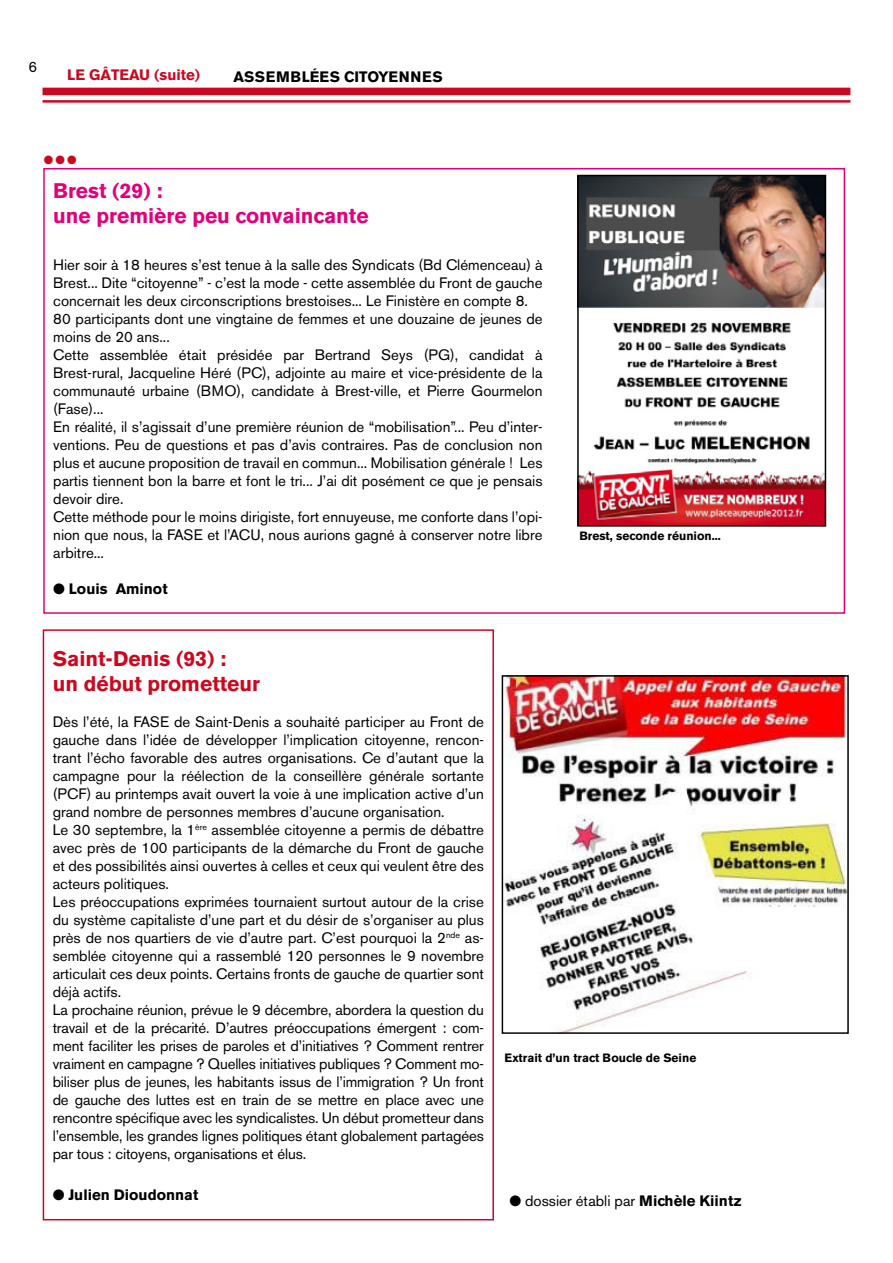
<style>
.page{position:relative;width:893px;height:1263px;background:#fff}
.page>*{position:absolute;margin:0;border:0;box-sizing:border-box;transform-origin:0 0}
.t1{font:700 21px/25.2px "Akzidenz Grotesk BE";color:#e2007a}
.t2{font:700 21px/25.2px "Akzidenz Grotesk BE";color:#cd071e}
.t3{font:15px/18px "Akzidenz Grotesk BE";color:#000}
.t4{font:700 15px "Akzidenz Grotesk BE";color:#000}
.t5{font:700 15px "Akzidenz Grotesk BE";color:#cd071e}
.t6{font:700 12px "Akzidenz Grotesk BE";color:#000}
.t7{font:12px "Zapf Dingbats ITC";color:#cd071e}
.s1{font-style:italic}
.s2{font-weight:700}
</style>
<div class="page">
<div style="left:43px;top:88px;width:807px;height:7px;background:#cd071e"></div>
<hr style="left:43px;top:100px;width:807px;height:3px;background:#cd071e">
<div style="left:43px;top:629px;width:451px;height:591px;border:2px solid #cd071e"></div>
<img style="left:504px;top:677px;width:343px;height:355px">
<div style="left:502px;top:675px;width:347px;height:359px;border:1px solid #000"></div>
<div style="left:43px;top:168px;width:802px;height:446px;border:2px solid #e2007a"></div>
<img style="left:580px;top:178px;width:243px;height:346px">
<div style="left:577px;top:175px;width:249px;height:352px;border:2px solid #000"></div>
<p class="t3" style="left:28px;top:58px;width:10px">6</p>
<p class="t5" style="left:67px;top:66px;width:134px">Le GÂTEAU (suite)</p>
<p class="t4" style="left:234px;top:69px;width:23px">Assem</p>
<p class="t4" style="left:290px;top:69px;width:22px">blées</p>
<p class="t4" style="left:344px;top:69px;width:56px">citoyennes</p>
<p class="t7" style="left:44px;top:154px;width:34px">● ● ●</p>
<h1 class="t1" style="left:53px;top:178px;width:317px">Brest (29) :<br>une première peu convaincante</h1>
<p class="t3" style="left:53px;top:256px;width:491px">Hier soir à 18 heures s’est tenue à la salle des Syndicats (Bd Clémenceau) à Brest... Dite “citoyenne” - c’est la mode - cette assemblée du Front de gauche concernait les deux circonscriptions brestoises... Le Finistère en compte 8.<br>80 participants dont une vingtaine de femmes et une douzaine de jeunes de moins de 20 ans...<br>Cette assemblée était présidée par Bertrand Seys (PG), candidat à Brest-rural, Jacqueline Héré (PC), adjointe au maire et vice-présidente de la communauté urbaine (BMO), candidate à Brest-ville, et Pierre Gourmelon (Fase)...<br>En réalité, il s’agissait d’une première réunion de “mobilisation”... Peu d’inter&shy;ventions. Peu de questions et pas d’avis contraires. Pas de conclusion non plus et aucune proposition de travail en commun... Mobilisation générale ! Les partis tiennent bon la barre et font le tri... J’ai dit posément ce que je pensais devoir dire.<br>Cette méthode pour le moins dirigiste, fort ennuyeuse, me conforte dans l’opi&shy;nion que nous, la FASE et l’ACU, nous aurions gagné à conserver notre libre arbitre..<span class="s1">.</span></p>
<p class="t4" style="left:53px;top:580px;width:116px">● Louis Aminot</p>
<p class="t6" style="left:579px;top:529px;width:143px">Brest, seconde réunion...</p>
<h1 class="t2" style="left:53px;top:646px;width:209px">Saint-Denis (93) :<br>un début prometteur</h1>
<p class="t3" style="left:53px;top:713px;width:433px">Dès l’été, la FASE de Saint-Denis a souhaité participer au Front de gauche dans l’idée de développer l’implication citoyenne, rencon&shy;trant l’écho favorable des autres organisations. Ce d’autant que la campagne pour la réélection de la conseillère générale sortante (PCF) au printemps avait ouvert la voie à une implication active d’un grand nombre de personnes membres d’aucune organisation.<br>Le 30 septembre, la 1<sup>ère</sup> assemblée citoyenne a permis de débattre avec près de 100 participants de la démarche du Front de gauche et des possibilités ainsi ouvertes à celles et ceux qui veulent être des acteurs politiques.<br>Les préoccupations exprimées tournaient surtout autour de la crise du système capitaliste d’une part et du désir de s’organiser au plus près de nos quartiers de vie d’autre part. C’est pourquoi la 2<sup>nde</sup> as&shy;semblée citoyenne qui a rassemblé 120 personnes le 9 novembre articulait ces deux points. Certains fronts de gauche de quartier sont déjà actifs.<br>La prochaine réunion, prévue le 9 décembre, abordera la question du travail et de la précarité. D’autres préoccupations émergent : com&shy;ment faciliter les prises de paroles et d’initiatives ? Comment rentrer vraiment en campagne ? Quelles initiatives publiques ? Comment mo&shy;biliser plus de jeunes, les habitants issus de l’immigration ? Un front de gauche des luttes est en train de se mettre en place avec une rencontre spécifique avec les syndicalistes. Un début prometteur dans l’ensemble, les grandes lignes politiques étant globalement partagées par tous : citoyens, organisations et élus.</p>
<p class="t4" style="left:53px;top:1186px;width:147px">● Julien Dioudonnat</p>
<p class="t6" style="left:505px;top:1051px;width:193px">Extrait d’un tract Boucle de Seine</p>
<p class="t3" style="left:510px;top:1192px;width:233px">● dossier établi par <span class="s2">Michèle Kiintz</span></p>
</div>
